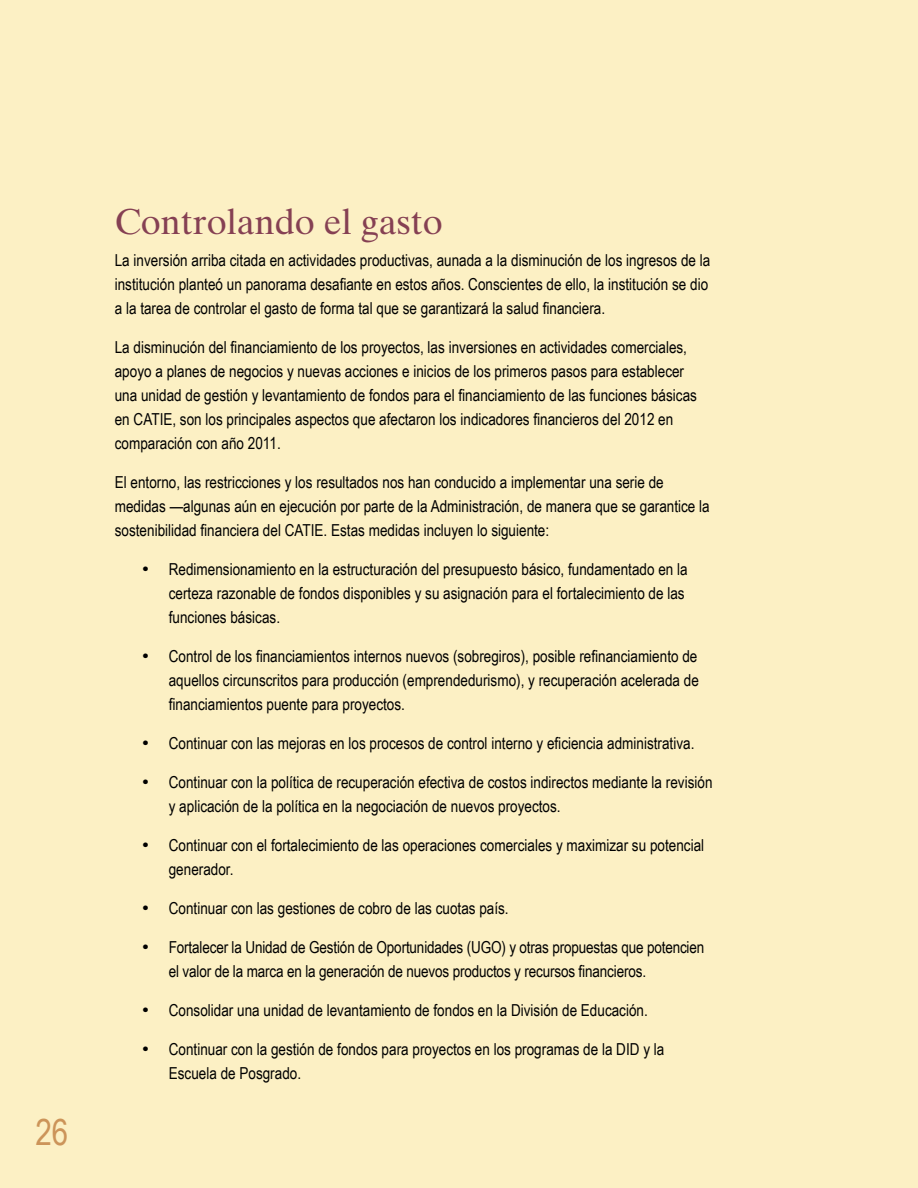
<style>
.page{position:relative;width:918px;height:1188px;background:#fcf0c4}
.page>*{position:absolute;margin:0;border:0;box-sizing:border-box;transform-origin:0 0}
.t1{font:36px "Times Ten";color:#854053}
.t2{font:36px "Arial Narrow";color:#cc9459}
.t3{font:16.5px/24px "Arial Narrow";color:#000}
</style>
<div class="page">
<h1 class="t2" style="left:35px;top:1106px;width:34px">26</h1>
<h1 class="t1" style="left:115px;top:200px;width:330px">Controlando el gasto</h1>
<p class="t3" style="left:115px;top:247px;width:597px">La inversión arriba citada en actividades productivas, aunada a la disminución de los ingresos de la institución planteó un panorama desafiante en estos años. Conscientes de ello, la institución se dio a la tarea de controlar el gasto de forma tal que se garantizará la salud financiera.</p>
<p class="t3" style="left:115px;top:334px;width:584px">La disminución del financiamiento de los proyectos, las inversiones en actividades comerciales, apoyo a planes de negocios y nuevas acciones e inicios de los primeros pasos para establecer una unidad de gestión y levantamiento de fondos para el financiamiento de las funciones básicas en CATIE, son los principales aspectos que afectaron los indicadores financieros del 2012 en comparación con año 2011.</p>
<p class="t3" style="left:115px;top:469px;width:596px">El entorno, las restricciones y los resultados nos han conducido a implementar una serie de medidas —algunas aún en ejecución por parte de la Administración, de manera que se garantice la sostenibilidad financiera del CATIE. Estas medidas incluyen lo siguiente:</p>
<p class="t3" style="left:169px;top:556px;width:520px;text-indent:-27px">• Redimensionamiento en la estructuración del presupuesto básico, fundamentado en la certeza razonable de fondos disponibles y su asignación para el fortalecimiento de las funciones básicas.</p>
<p class="t3" style="left:169px;top:643px;width:532px;text-align:justify;text-indent:-27px">• Control de los financiamientos internos nuevos (sobregiros), posible refinanciamiento de aquellos circunscritos para producción (emprendedurismo), y recuperación acelerada de financiamientos puente para proyectos.</p>
<p class="t3" style="left:142px;top:730px;width:554px">• Continuar con las mejoras en los procesos de control interno y eficiencia administrativa.</p>
<p class="t3" style="left:169px;top:769px;width:545px;text-indent:-27px">• Continuar con la política de recuperación efectiva de costos indirectos mediante la revisión y aplicación de la política en la negociación de nuevos proyectos.</p>
<p class="t3" style="left:169px;top:832px;width:537px;text-indent:-27px">• Continuar con el fortalecimiento de las operaciones comerciales y maximizar su potencial generador.</p>
<p class="t3" style="left:142px;top:895px;width:368px">• Continuar con las gestiones de cobro de las cuotas país.</p>
<p class="t3" style="left:169px;top:934px;width:537px;text-indent:-27px">• Fortalecer la Unidad de Gestión de Oportunidades (UGO) y otras propuestas que potencien el valor de la marca en la generación de nuevos productos y recursos financieros.</p>
<p class="t3" style="left:142px;top:997px;width:508px">• Consolidar una unidad de levantamiento de fondos en la División de Educación.</p>
<p class="t3" style="left:169px;top:1036px;width:497px;text-indent:-27px">• Continuar con la gestión de fondos para proyectos en los programas de la DID y la<br>Escuela de Posgrado.</p>
</div>
